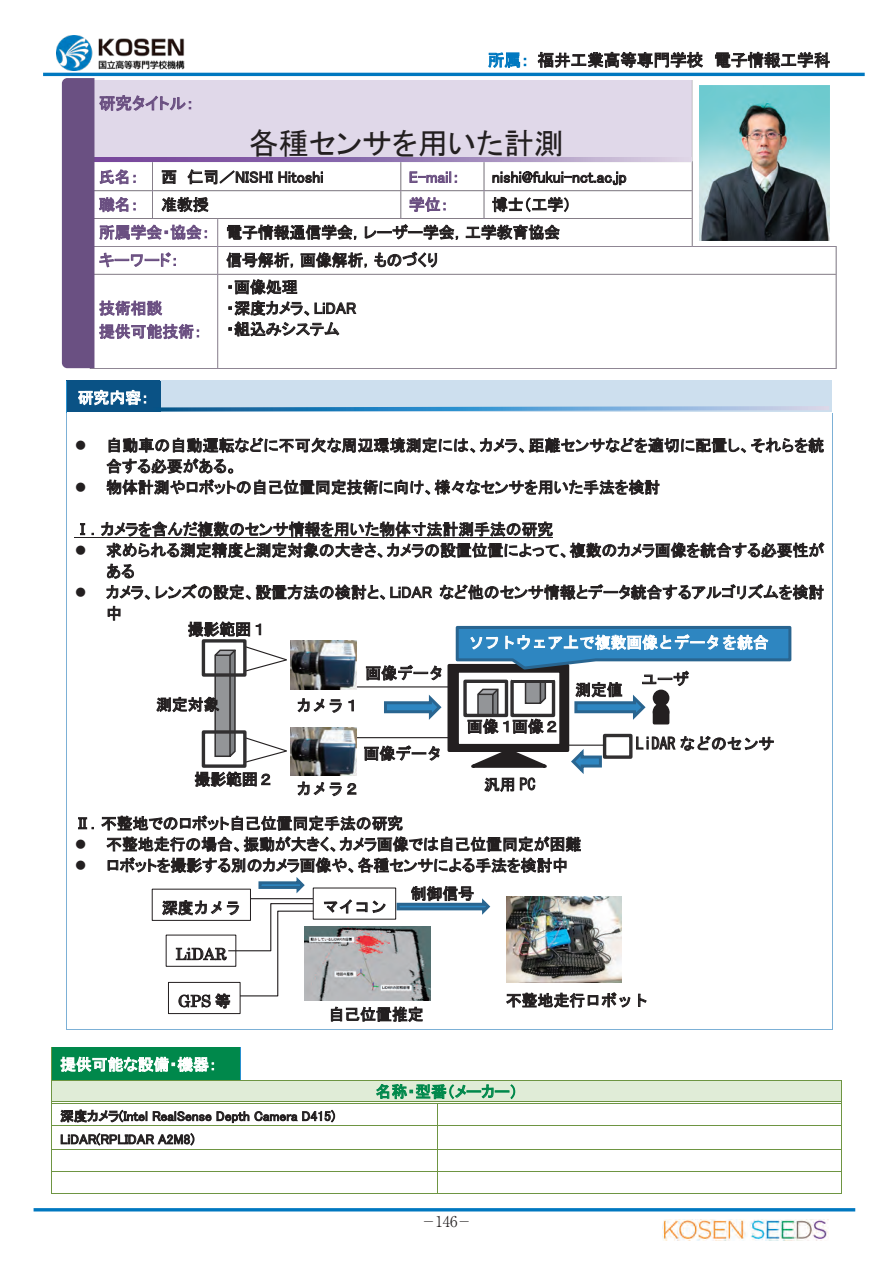
<style>
.page{position:relative;width:893px;height:1263px;background:#fff}
.page>*{position:absolute;margin:0;border:0;box-sizing:border-box;transform-origin:0 0}
.t1{font:30px "MS P Gothic";color:#231f20}
.t2{font:16.5px "MS P Gothic";color:#231f20}
.t3{font:16.5px "MS P Gothic";color:#6a4f81}
.t4{font:15.9px/21px "MS P Gothic";color:#231f20}
.t5{font:15.9px "MS Gothic";color:#231f20}
.t6{font:15.9px/23.4px "MS P Gothic";color:#6a4f81}
.t7{font:15.9px "MS Gothic";color:#fff}
.t8{font:15.9px "MS P Gothic";color:#fff}
.t9{font:15.9px "MS P Gothic";color:#00884b}
.t10{font:15.9px "Century";letter-spacing:.005em;color:#231f20}
.t11{font:300 14.85px "Ryumin Pr 6";color:#231f20;scale:.6 1}
.t12{font:13.5px/23.2px "MS P Gothic";letter-spacing:.005em;color:#231f20}
.s1{color:#0078c0}
.s2{color:#6a4f81}
.s3{font-family:"MS Gothic"}
</style>
<div class="page">
<hr style="left:43px;top:73px;width:822px;height:3px;background:#0078c0">
<div style="left:52px;top:1048px;width:188px;height:32px;background:#00884b"></div>
<hr style="left:52px;top:1048px;width:1px;height:32px;background:#6e9542">
<hr style="left:240px;top:1048px;width:1px;height:32px;background:#2990cf">
<div style="left:60px;top:1080px;width:773px;height:21px;background:#e0ecd7"></div>
<hr style="left:52px;top:1080px;width:188px;height:1px;background:#6e9542">
<hr style="left:241px;top:1080px;width:600px;height:1px;background:#6e9542">
<hr style="left:52px;top:1101px;width:385px;height:1px;background:#6e9542">
<hr style="left:52px;top:1103px;width:385px;height:1px;background:#6e9542">
<hr style="left:439px;top:1101px;width:402px;height:1px;background:#6e9542">
<hr style="left:439px;top:1103px;width:402px;height:1px;background:#6e9542">
<hr style="left:52px;top:1125px;width:385px;height:1px;background:#6e9542">
<hr style="left:438px;top:1125px;width:403px;height:1px;background:#6e9542">
<hr style="left:52px;top:1149px;width:385px;height:1px;background:#6e9542">
<hr style="left:438px;top:1149px;width:403px;height:1px;background:#6e9542">
<hr style="left:52px;top:1171px;width:385px;height:1px;background:#6e9542">
<hr style="left:438px;top:1171px;width:403px;height:1px;background:#6e9542">
<svg style="left:52px;top:1081px;width:1px;height:20px"></svg>
<hr style="left:52px;top:1193px;width:385px;height:1px;background:#6e9542">
<svg style="left:437px;top:1101px;width:2px;height:93px"></svg>
<hr style="left:438px;top:1193px;width:403px;height:1px;background:#6e9542">
<svg style="left:841px;top:1080px;width:1px;height:114px"></svg>
<div style="left:67px;top:381px;width:93px;height:31px;background:#0a5285"></div>
<div style="left:160px;top:381px;width:672px;height:31px;background:#cddfee"></div>
<hr style="left:67px;top:380px;width:93px;height:1px;background:#0a5285">
<hr style="left:161px;top:380px;width:671px;height:1px;background:#cddfee">
<hr style="left:66px;top:381px;width:1px;height:31px;background:#2990cf">
<hr style="left:160px;top:381px;width:1px;height:31px;background:#0a5285">
<hr style="left:75px;top:537px;width:478px;height:1px;background:#231f20">
<hr style="left:66px;top:413px;width:1px;height:616px;background:#7cb0d6">
<hr style="left:67px;top:1029px;width:765px;height:1px;background:#7cb0d6">
<hr style="left:832px;top:413px;width:1px;height:616px;background:#7cb0d6">
<img style="left:61px;top:80px;width:776px;height:289px">
<img style="left:700px;top:85px;width:129px;height:155px">
<svg style="left:94px;top:158px;width:597px;height:4px;background:#9b7db7"></svg>
<div style="left:62px;top:78px;width:32px;height:290px;background:#6a5082"></div>
<svg style="left:161px;top:406px;width:668px;height:6px"></svg>
<img style="left:57px;top:35px;width:127px;height:35px">
<hr style="left:348px;top:737px;width:126px;height:1px;background:#231f20">
<hr style="left:348px;top:686px;width:126px;height:1px;background:#231f20">
<div style="left:449px;top:665px;width:119px;height:85px;background:#231f20"></div>
<div style="left:447px;top:664px;width:122px;height:88px;border:3px solid #231f20"></div>
<svg style="left:469px;top:748px;width:91px;height:20px"></svg>
<div style="left:457px;top:671px;width:104px;height:74px;background:#fff"></div>
<div style="left:456px;top:670px;width:106px;height:77px;border:3px solid #231f20"></div>
<img style="left:290px;top:641px;width:67px;height:48px">
<img style="left:290px;top:728px;width:67px;height:47px">
<img style="left:290px;top:775px;width:67px;height:1px">
<img style="left:356px;top:659px;width:98px;height:23px">
<img style="left:354px;top:740px;width:98px;height:22px">
<svg style="left:384px;top:695px;width:58px;height:25px"></svg>
<svg style="left:214px;top:649px;width:22px;height:108px;background:#7c7d80"></svg>
<svg style="left:247px;top:646px;width:40px;height:26px"></svg>
<div style="left:202px;top:639px;width:45px;height:38px;border:3px solid #312f30"></div>
<svg style="left:247px;top:737px;width:40px;height:26px"></svg>
<div style="left:202px;top:730px;width:45px;height:38px;border:3px solid #312f30"></div>
<img style="left:201px;top:766px;width:46px;height:2px">
<img style="left:214px;top:691px;width:15px;height:22px">
<img style="left:457px;top:724px;width:3px;height:11px">
<img style="left:558px;top:724px;width:11px;height:11px">
<svg style="left:454px;top:625px;width:338px;height:99px"></svg>
<div style="left:459px;top:634px;width:329px;height:20px;background:#2e86c1"></div>
<img style="left:626px;top:733px;width:7px;height:19px">
<div style="left:603px;top:734px;width:29px;height:25px;border:3px solid #312f30"></div>
<hr style="left:564px;top:745px;width:40px;height:1px;background:#231f20">
<svg style="left:569px;top:745px;width:34px;height:29px"></svg>
<img style="left:506px;top:896px;width:115px;height:86px">
<img style="left:304px;top:926px;width:126px;height:74px">
<div style="left:152px;top:889px;width:99px;height:32px;border:1px solid #231f20"></div>
<img style="left:153px;top:894px;width:1px;height:21px">
<div style="left:166px;top:935px;width:70px;height:32px;border:1px solid #231f20"></div>
<img style="left:167px;top:940px;width:1px;height:21px">
<svg style="left:214px;top:877px;width:100px;height:120px"></svg>
<div style="left:168px;top:982px;width:72px;height:31px;background:#fff"></div>
<div style="left:168px;top:982px;width:72px;height:32px;border:1px solid #231f20"></div>
<img style="left:169px;top:987px;width:71px;height:22px">
<svg style="left:395px;top:895px;width:96px;height:23px"></svg>
<img style="left:402px;top:895px;width:81px;height:11px">
<hr style="left:34px;top:1208px;width:821px;height:3px;background:#0078c0">
<img style="left:662px;top:1220px;width:166px;height:21px">
<p class="t3" style="left:99px;top:95px;width:97px">研究タイトル：</p>
<p class="t2" style="left:488px;top:52px;width:344px"><span class="s1">所属：</span> 福井工業高等専門学校 電子情報工学科</p>
<h1 class="t1" style="left:249px;top:128px;width:317px">各種センサを用いた計測</h1>
<p class="t6" style="left:99px;top:165px;width:41px">氏名：</p>
<p class="t4" style="left:161px;top:166px;width:164px">西 仁司／NISHI Hitoshi</p>
<p class="t6" style="left:409px;top:165px;width:52px">E-mail：</p>
<p class="t4" style="left:492px;top:166px;width:136px">nishi@fukui-nct.ac.jp</p>
<p class="t6" style="left:99px;top:193px;width:41px">職名：</p>
<p class="t4" style="left:161px;top:194px;width:49px">准教授</p>
<p class="t6" style="left:409px;top:193px;width:41px">学位：</p>
<p class="t4" style="left:99px;top:191px;width:474px;line-height:27.8px;text-indent:393px">博士（工学）<span class="s2">所属学会・協会：</span> 電子情報通信学会，レーザー学会，工学教育協会<span class="s2">キーワード：</span></p>
<p class="t4" style="left:226px;top:249px;width:214px">信号解析，画像解析，ものづくり</p>
<p class="t6" style="left:99px;top:296px;width:104px">技術相談<br>提供可能技術：</p>
<p class="t4" style="left:226px;top:276px;width:131px">・画像処理<br>・深度カメラ、LiDAR・組込みシステム</p>
<p class="t8" style="left:78px;top:390px;width:73px">研究内容：</p>
<p class="t4" style="left:106px;top:435px;width:719px;text-indent:-32px">● 自動車の自動運転などに不可欠な周辺環境測定には、カメラ、距離センサなどを適切に配置し、それらを統合する必要がある。</p>
<p class="t4" style="left:75px;top:477px;width:587px">● 物体計測やロボットの自己位置同定技術に向け、様々なセンサを用いた手法を検討</p>
<p class="t4" style="left:75px;top:519px;width:480px">Ⅰ．カメラを含んだ複数のセンサ情報を用いた物体寸法計測手法の研究</p>
<p class="t4" style="left:106px;top:540px;width:720px;text-indent:-32px">● 求められる測定精度と測定対象の大きさ、カメラの設置位置によって、複数のカメラ画像を統合する必要性がある</p>
<p class="t4" style="left:106px;top:582px;width:719px;text-indent:-32px">● カメラ、レンズの設定、設置方法の検討と、LiDAR など他のセンサ情報とデータ統合するアルゴリズムを検討中</p>
<p class="t5" style="left:188px;top:621px;width:81px">撮影範囲１</p>
<p class="t7" style="left:468px;top:634px;width:302px">ソフトウェア上で複数画像とデータを統合</p>
<p class="t5" style="left:156px;top:696px;width:65px">測定対象</p>
<p class="t5" style="left:194px;top:771px;width:81px">撮影範囲２</p>
<p class="t5" style="left:296px;top:697px;width:65px">カメラ１</p>
<p class="t5" style="left:365px;top:665px;width:81px">画像データ</p>
<p class="t5" style="left:296px;top:781px;width:65px">カメラ２</p>
<p class="t5" style="left:364px;top:745px;width:81px">画像データ</p>
<p class="t5" style="left:467px;top:718px;width:94px">画像１画像２</p>
<p class="t5" style="left:484px;top:776px;width:53px">汎用 PC</p>
<p class="t5" style="left:575px;top:682px;width:49px">測定値</p>
<p class="t4" style="left:75px;top:813px;width:330px">Ⅱ．不整地でのロボット自己位置同定手法の研究</p>
<p class="t4" style="left:75px;top:834px;width:508px">● 不整地走行の場合、振動が大きく、カメラ画像では自己位置同定が困難</p>
<p class="t4" style="left:75px;top:855px;width:495px">● ロボットを撮影する別のカメラ画像や、各種センサによる手法を検討中</p>
<p class="t5" style="left:162px;top:900px;width:81px">深度カメラ</p>
<p class="t10" style="left:176px;top:940px;width:52px">LiDAR</p>
<p class="t5" style="left:323px;top:898px;width:65px">マイコン</p>
<p class="t5" style="left:411px;top:885px;width:65px">制御信号</p>
<p class="t5" style="left:641px;top:671px;width:49px">ユーザ</p>
<p class="t5" style="left:636px;top:735px;width:140px">LiDAR などのセンサ</p>
<p class="t10" style="left:178px;top:987px;width:54px">GPS <span class="s3">等</span></p>
<p class="t8" style="left:60px;top:1056px;width:158px">提供可能な設備・機器：</p>
<p class="t5" style="left:328px;top:1006px;width:97px">自己位置推定</p>
<p class="t5" style="left:506px;top:992px;width:144px">不整地走行ロボット</p>
<p class="t9" style="left:376px;top:1083px;width:144px">名称・型番（メーカー）</p>
<p class="t12" style="left:60px;top:1104px;width:277px">深度カメラ(Intel RealSense Depth Camera D415)<br>LiDAR(RPLIDAR A2M8)</p>
<p class="t11" style="left:424px;top:1210px;width:76px">─ 146─</p>
</div>
